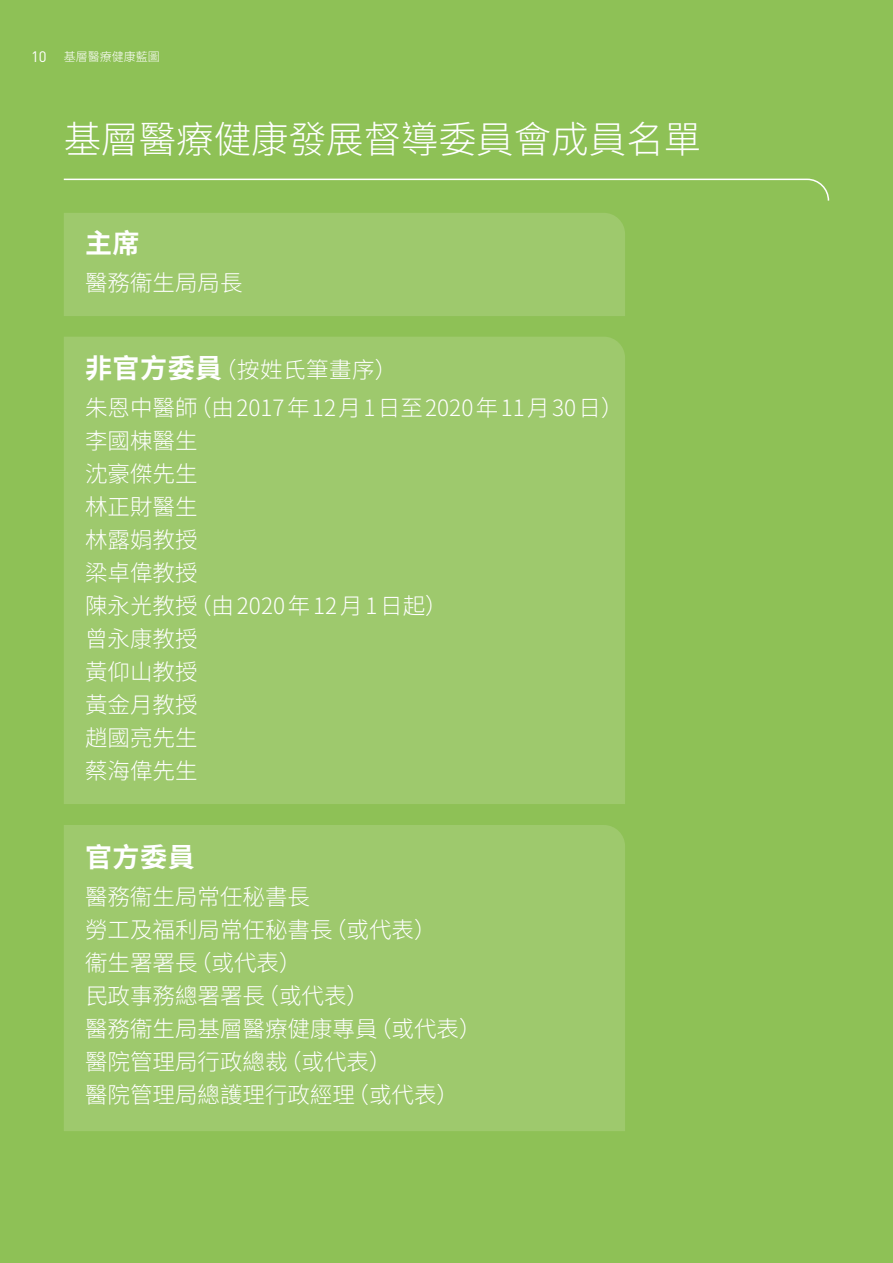
<style>
.page{position:relative;width:893px;height:1263px;background:#8ec156}
.page>*{position:absolute;margin:0;border:0;box-sizing:border-box;transform-origin:0 0}
.t1{font:300 37.5px "Noto Sans CJ Ktc";color:#fff}
.t2{font:700 27px "Noto Sans CJ Ktc";letter-spacing:.02em;color:#fff}
.t3{font:300 22.5px/33px "Noto Sans CJ Ktc";color:#fff}
.t4{font:300 22.5px/37.5px "Noto Sans CJ Ktc";letter-spacing:.02em;color:#fff}
.t5{font:300 12px "Noto Sans CJ Ktc";color:#fff}
.s1{font-family:"DIN";font-weight:400;font-size:15px}
.s2{font-weight:700;font-size:27px}
</style>
<div class="page">
<div style="left:64px;top:213px;width:561px;height:103px;background:#9ec96d"></div>
<div style="left:64px;top:337px;width:561px;height:467px;background:#9ec96d"></div>
<div style="left:64px;top:825px;width:561px;height:306px;background:#9ec96d"></div>
<svg style="left:63px;top:178px;width:767px;height:23px"></svg>
<p class="t5" style="left:31px;top:50px;width:130px"><span class="s1">10</span> 基層醫療健康藍圖</p>
<h1 class="t1" style="left:64px;top:118px;width:639px">基層醫療健康發展督導委員會成員名單</h1>
<p class="t2" style="left:85px;top:228px;width:56px">主席</p>
<p class="t3" style="left:85px;top:267px;width:159px">醫務衞生局局長</p>
<p class="t4" style="left:85px;top:352px;width:540px"><span class="s2">非官方委員</span>（按姓氏筆畫序）<br>朱恩中醫師（由2017年12月1日至2020年11月30日）</p>
<p class="t3" style="left:85px;top:425px;width:364px">李國棟醫生<br>沈豪傑先生<br>林正財醫生<br>林露娟教授<br>梁卓偉教授<br>陳永光教授（由 2020年 12月 1日起）曾永康教授<br>黃仰山教授<br>黃金月教授<br>趙國亮先生<br>蔡海偉先生</p>
<p class="t2" style="left:85px;top:842px;width:111px">官方委員</p>
<p class="t3" style="left:85px;top:880px;width:398px">醫務衞生局常任秘書長<br>勞工及福利局常任秘書長（或代表）<br>衞生署署長（或代表）<br>民政事務總署署長（或代表）<br>醫務衞生局基層醫療健康專員（或代表）醫院管理局行政總裁（或代表）<br>醫院管理局總護理行政經理（或代表）</p>
</div>
